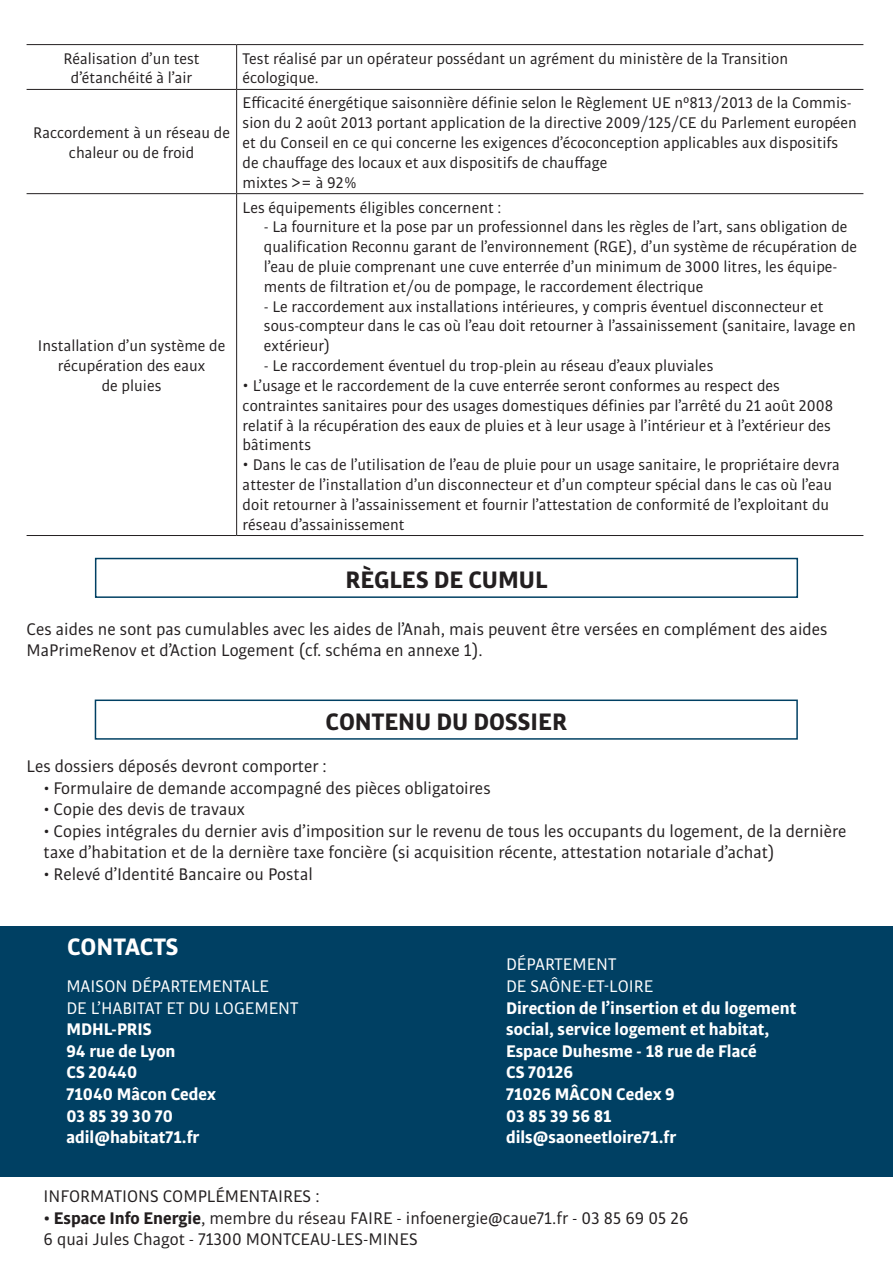
<style>
.page{position:relative;width:893px;height:1263px;background:#fff}
.page>*{position:absolute;margin:0;border:0;box-sizing:border-box;transform-origin:0 0}
.t1{font:700 25.5px "Bulo";color:#231f20}
.t2{font:700 25.5px "Bulo";color:#fff}
.t3{font:18px/21.6px "Bulo";color:#231f20}
.t4{font:700 18px/21.6px "Bulo";color:#fff}
.t5{font:18px "Bulo";color:#fff}
.t6{font:16.5px/19.8px "Bulo";color:#231f20}
.s1{font-size:16.5px}
.s2{font-weight:700;font-size:16.5px}
.s3{font-weight:700}
</style>
<div class="page">
<hr style="left:27px;top:44px;width:210px;height:1px;background:#231f20">
<hr style="left:237px;top:44px;width:626px;height:1px;background:#231f20">
<hr style="left:236px;top:45px;width:1px;height:44px;background:#231f20">
<hr style="left:27px;top:89px;width:210px;height:1px;background:#231f20">
<hr style="left:237px;top:89px;width:626px;height:1px;background:#231f20">
<hr style="left:236px;top:90px;width:1px;height:103px;background:#231f20">
<hr style="left:27px;top:193px;width:210px;height:1px;background:#231f20">
<hr style="left:237px;top:193px;width:626px;height:1px;background:#231f20">
<hr style="left:236px;top:194px;width:1px;height:341px;background:#231f20">
<hr style="left:27px;top:535px;width:210px;height:1px;background:#231f20">
<hr style="left:237px;top:535px;width:626px;height:1px;background:#231f20">
<div style="left:95px;top:699px;width:703px;height:41px;border:2px solid #004063"></div>
<div style="left:0;top:926px;width:893px;height:251px;background:#004063"></div>
<div style="left:95px;top:558px;width:703px;height:40px;border:2px solid #004063"></div>
<p class="t6" style="left:64px;top:48px;width:138px">Réalisation d’un test</p>
<p class="t6" style="left:71px;top:68px;width:123px">d’étanchéité à l’air</p>
<p class="t6" style="left:33px;top:123px;width:198px;text-align:center">Raccordement à un réseau de chaleur ou de froid</p>
<p class="t6" style="left:38px;top:336px;width:189px;text-align:center">Installation d’un système de récupération des eaux</p>
<p class="t6" style="left:102px;top:375px;width:61px">de pluies</p>
<p class="t6" style="left:243px;top:48px;width:547px">Test réalisé par un opérateur possédant un agrément du ministère de la Transition</p>
<p class="t6" style="left:243px;top:68px;width:78px">écologique.</p>
<p class="t6" style="left:243px;top:93px;width:616px">Efficacité énergétique saisonnière définie selon le Règlement UE n°813/2013 de la Commis&shy;sion du 2 août 2013 portant application de la directive 2009/125/CE du Parlement européen et du Conseil en ce qui concerne les exigences d’écoconception applicables aux dispositifs de chauffage des locaux et aux dispositifs de chauffage</p>
<p class="t6" style="left:243px;top:172px;width:116px">mixtes &gt;= à 92%</p>
<p class="t6" style="left:243px;top:197px;width:260px">Les équipements éligibles concernent :</p>
<p class="t6" style="left:264px;top:217px;width:595px">- La fourniture et la pose par un professionnel dans les règles de l’art, sans obligation de qualification Reconnu garant de l’environnement (RGE), d’un système de récupération de l’eau de pluie comprenant une cuve enterrée d’un minimum de 3000 litres, les équipe&shy;ments de filtration et/ou de pompage, le raccordement électrique</p>
<p class="t6" style="left:264px;top:296px;width:593px">- Le raccordement aux installations intérieures, y compris éventuel disconnecteur et sous-compteur dans le cas où l’eau doit retourner à l’assainissement (sanitaire, lavage en extérieur)</p>
<p class="t6" style="left:264px;top:355px;width:451px">- Le raccordement éventuel du trop-plein au réseau d’eaux pluviales</p>
<p class="t6" style="left:243px;top:375px;width:592px">• L’usage et le raccordement de la cuve enterrée seront conformes au respect des contraintes sanitaires pour des usages domestiques définies par l’arrêté du 21 août 2008 relatif à la récupération des eaux de pluies et à leur usage à l’intérieur et à l’extérieur des bâtiments</p>
<p class="t6" style="left:243px;top:454px;width:599px">• Dans le cas de l’utilisation de l’eau de pluie pour un usage sanitaire, le propriétaire devra attester de l’installation d’un disconnecteur et d’un compteur spécial dans le cas où l’eau doit retourner à l’assainissement et fournir l’attestation de conformité de l’exploitant du réseau d’assainissement</p>
<p class="t1" style="left:346px;top:563px;width:203px">RÈGLES DE CUMUL</p>
<p class="t3" style="left:27px;top:617px;width:802px">Ces aides ne sont pas cumulables avec les aides de l’Anah, mais peuvent être versées en complément des aides<br>MaPrimeRenov et d’Action Logement (cf. schéma en annexe 1).</p>
<p class="t1" style="left:326px;top:705px;width:243px">CONTENU DU DOSSIER</p>
<p class="t3" style="left:27px;top:755px;width:302px">Les dossiers déposés devront comporter :</p>
<p class="t3" style="left:44px;top:776px;width:449px"><span class="s1">•</span> Formulaire de demande accompagné des pièces obligatoires</p>
<p class="t3" style="left:44px;top:798px;width:203px"><span class="s1">•</span> Copie des devis de travaux</p>
<p class="t3" style="left:44px;top:820px;width:804px"><span class="s1">•</span> Copies intégrales du dernier avis d’imposition sur le revenu de tous les occupants du logement, de la dernière taxe d’habitation et de la dernière taxe foncière (si acquisition récente, attestation notariale d’achat)</p>
<p class="t3" style="left:44px;top:863px;width:271px"><span class="s1">•</span> Relevé d’Identité Bancaire ou Postal</p>
<p class="t2" style="left:67px;top:930px;width:113px">CONTACTS</p>
<p class="t5" style="left:66px;top:975px;width:204px">MAISON DÉPARTEMENTALE</p>
<p class="t5" style="left:66px;top:997px;width:234px">DE L’HABITAT ET DU LOGEMENT</p>
<p class="t4" style="left:66px;top:1018px;width:87px">MDHL-PRIS</p>
<p class="t4" style="left:66px;top:1040px;width:111px">94 rue de Lyon</p>
<p class="t4" style="left:66px;top:1061px;width:72px">CS 20440</p>
<p class="t4" style="left:66px;top:1083px;width:151px">71040 Mâcon Cedex</p>
<p class="t4" style="left:66px;top:1104px;width:108px">03 85 39 30 70</p>
<p class="t4" style="left:66px;top:1126px;width:135px">adil@habitat71.fr</p>
<p class="t5" style="left:506px;top:953px;width:112px">DÉPARTEMENT</p>
<p class="t5" style="left:506px;top:975px;width:149px">DE SAÔNE-ET-LOIRE</p>
<p class="t4" style="left:506px;top:996px;width:292px">Direction de l’insertion et du logement social, service logement et habitat,</p>
<p class="t4" style="left:506px;top:1040px;width:252px">Espace Duhesme - 18 rue de Flacé</p>
<p class="t4" style="left:506px;top:1061px;width:69px">CS 70126</p>
<p class="t4" style="left:506px;top:1083px;width:170px">71026 MÂCON Cedex 9</p>
<p class="t4" style="left:506px;top:1104px;width:107px">03 85 39 56 81</p>
<p class="t4" style="left:506px;top:1126px;width:172px">dils@saoneetloire71.fr</p>
<p class="t3" style="left:44px;top:1185px;width:278px">INFORMATIONS COMPLÉMENTAIRES :</p>
<p class="t3" style="left:44px;top:1206px;width:646px"><span class="s2">•</span> <span class="s3">Espace Info Energie</span>, membre du réseau FAIRE - infoenergie@caue71.fr - 03 85 69 05 26</p>
<p class="t3" style="left:44px;top:1228px;width:376px">6 quai Jules Chagot - 71300 MONTCEAU-LES-MINES</p>
</div>
